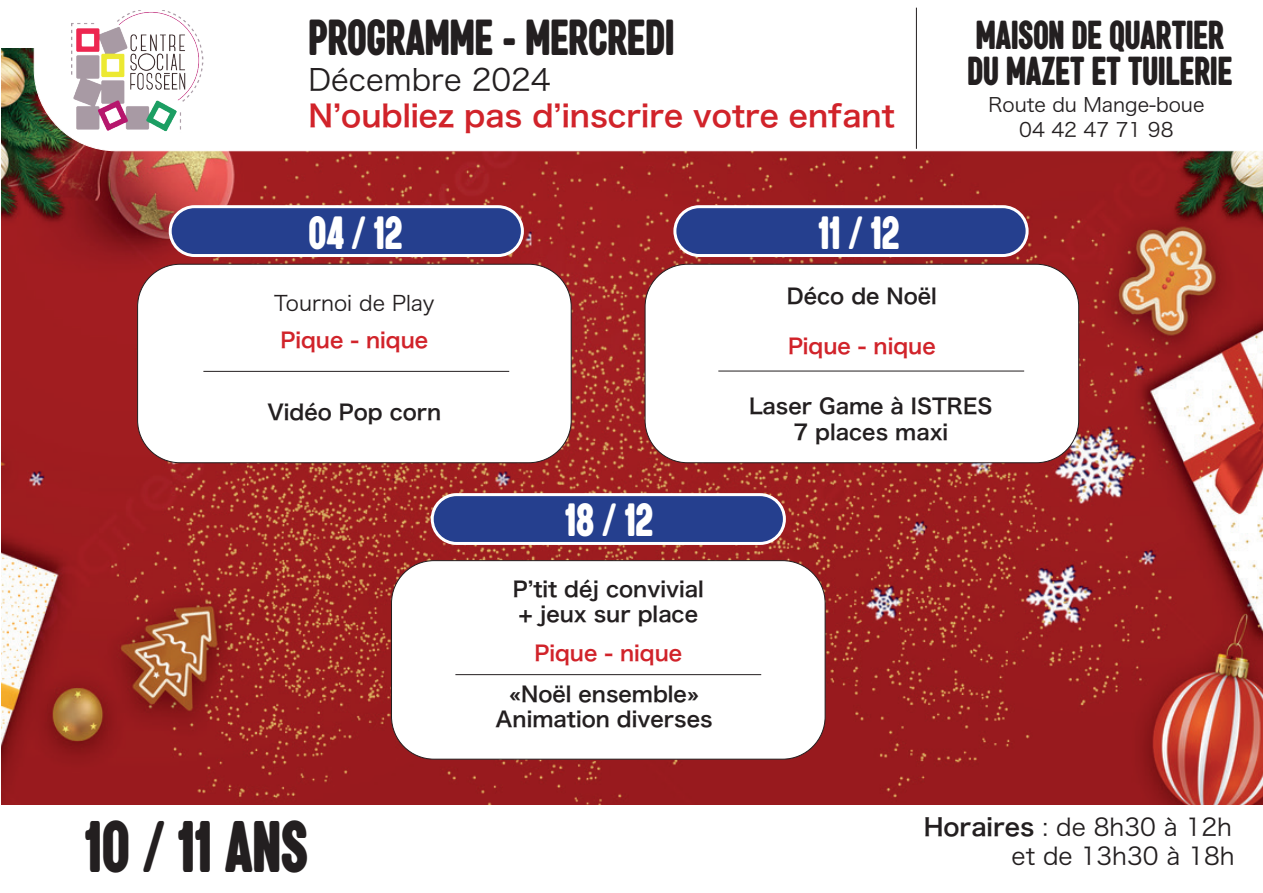
<style>
.page{position:relative;width:1263px;height:893px;background:#fff}
.page>*{position:absolute;margin:0;border:0;box-sizing:border-box;transform-origin:0 0}
.t1{font:67.5px "a Akhir Tahun";color:#231f20;scale:.6 1}
.t2{font:46.8px "a Akhir Tahun";color:#231f20;scale:.6 1}
.t3{font:43.2px "a Akhir Tahun";color:#fff;scale:.6 1}
.t4{font:37.5px/36px "a Akhir Tahun";color:#231f20;scale:.6 1}
.t5{font:30px "Hira Kaku Pro W6";color:#d1232a}
.t6{font:30px "Hira Kaku Pro W3";color:#231f20}
.t7{font:24px/28.8px "Hira Kaku Pro W3";color:#231f20;text-align:right}
.t8{font:21px/25.2px "Hira Kaku Pro W6";color:#231f20;text-align:center}
.t9{font:21px "Hira Kaku Pro W6";color:#d1232a}
.t10{font:21px "Hira Kaku Pro W3";color:#231f20}
.t11{font:19.5px/25.2px "Hira Kaku Pro N W3";color:#231f20;text-align:center}
.s1{font-family:"Hira Kaku Pro W6"}
</style>
<div class="page">
<img style="left:2px;top:49px;width:1261px;height:756px">
<svg style="left:34px;top:7px;width:1229px;height:144px"></svg>
<hr style="left:916px;top:8px;width:1px;height:141px;background:#231f20">
<div style="left:170px;top:207px;width:352px;height:48px;background:#253f8e;border-radius:24px"></div>
<div style="left:169px;top:205px;width:355px;height:52px;border:3px solid #fff;border-radius:24px"></div>
<div style="left:432px;top:495px;width:352px;height:48px;background:#253f8e;border-radius:24px"></div>
<div style="left:431px;top:493px;width:355px;height:52px;border:3px solid #fff;border-radius:24px"></div>
<div style="left:675px;top:207px;width:352px;height:48px;background:#253f8e;border-radius:24px"></div>
<div style="left:673px;top:205px;width:355px;height:52px;border:3px solid #fff;border-radius:24px"></div>
<div style="left:138px;top:264px;width:433px;height:199px;background:#fff;border-radius:43px"></div>
<div style="left:137px;top:264px;width:435px;height:199px;border:1px solid #231f20;border-radius:43px"></div>
<div style="left:391px;top:561px;width:434px;height:198px;background:#fff;border-radius:43px"></div>
<div style="left:391px;top:560px;width:434px;height:199px;border:1px solid #231f20;border-radius:43px"></div>
<div style="left:645px;top:264px;width:434px;height:199px;background:#fff;border-radius:43px"></div>
<div style="left:645px;top:264px;width:434px;height:199px;border:1px solid #231f20;border-radius:43px"></div>
<hr style="left:203px;top:371px;width:306px;height:1px;background:#231f20">
<hr style="left:455px;top:674px;width:306px;height:1px;background:#231f20">
<hr style="left:718px;top:371px;width:306px;height:1px;background:#231f20">
<img style="left:71px;top:10px;width:133px;height:123px">
<h2 class="t2" style="left:308px;top:16px;width:611px">PROGRAMME - MERCREDI</h2>
<h3 class="t6" style="left:308px;top:53px;width:244px">Décembre 2024</h3>
<h3 class="t5" style="left:308px;top:88px;width:588px">N’oubliez pas d’inscrire votre enfant</h3>
<p class="t11" style="left:988px;top:91px;width:218px">Route du Mange-boue<br>04 42 47 71 98</p>
<h3 class="t4" style="left:967px;top:21px;width:443px">MAISON DE QUARTIER<br>DU MAZET ET TUILERIE</h3>
<h3 class="t3" style="left:308px;top:213px;width:158px">04 / 12</h3>
<p class="t10" style="left:274px;top:285px;width:162px">Tournoi de Play</p>
<h3 class="t3" style="left:818px;top:213px;width:136px">11 / 12</h3>
<p class="t8" style="left:787px;top:283px;width:152px">Déco de Noël</p>
<p class="t9" style="left:280px;top:321px;width:149px">Pique - nique</p>
<p class="t9" style="left:788px;top:327px;width:149px">Pique - nique</p>
<p class="t8" style="left:267px;top:399px;width:175px">Vidéo Pop corn</p>
<h3 class="t3" style="left:565px;top:501px;width:148px">18 / 12</h3>
<p class="t8" style="left:513px;top:576px;width:193px;text-align:left">P’tit déj convivial + jeux sur place</p>
<p class="t9" style="left:534px;top:634px;width:149px">Pique - nique</p>
<p class="t8" style="left:496px;top:680px;width:218px">«Noël ensemble»<br>Animation diverses</p>
<p class="t8" style="left:749px;top:393px;width:245px">Laser Game à ISTRES<br>7 places maxi</p>
<h1 class="t1" style="left:85px;top:816px;width:373px">10 / 11 ANS</h1>
<p class="t7" style="left:924px;top:811px;width:313px"><span class="s1">Horaires</span> : de 8h30 à 12h et de 13h30 à 18h</p>
</div>
